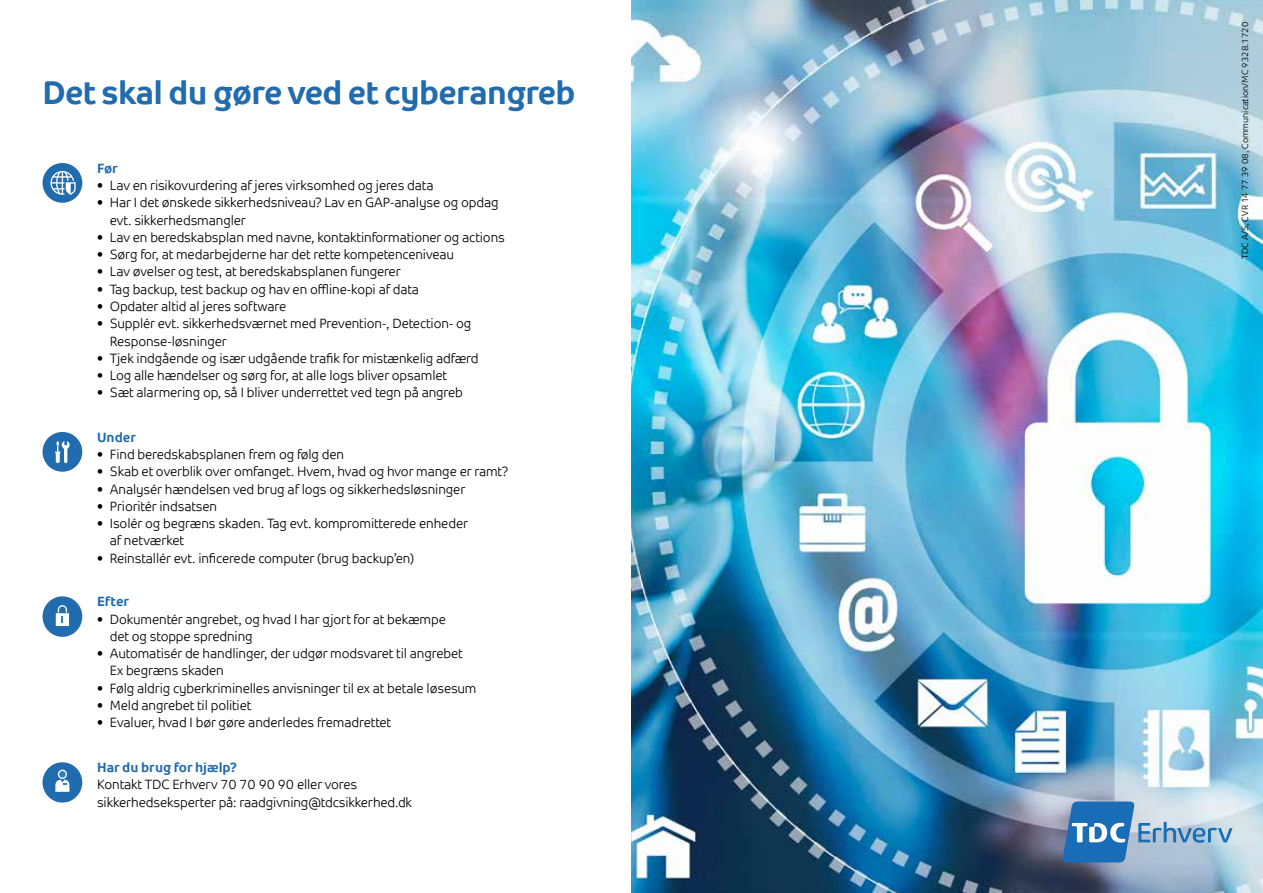
<style>
.page{position:relative;width:1263px;height:893px;background:#fff}
.page>*{position:absolute;margin:0;border:0;box-sizing:border-box;transform-origin:0 0}
.t1{font:700 33px "TDC";letter-spacing:-.02em;color:#216baf}
.t2{font:13.5px/17.2px "TDC Light";letter-spacing:-.01em;color:#000}
.t3{font:700 13.5px "TDC";color:#216baf}
.t4{font:9px "TDC Light";color:#000}
</style>
<div class="page">
<img style="left:631px;top:0;width:632px;height:893px">
<svg style="left:1062px;top:801px;width:170px;height:61px;background:#85add0"></svg>
<div style="left:43px;top:163px;width:39px;height:40px;background:#216baf;border-radius:50%"></div>
<svg style="left:50px;top:171px;width:26px;height:24px"></svg>
<div style="left:43px;top:432px;width:39px;height:40px;background:#216baf;border-radius:50%"></div>
<svg style="left:55px;top:441px;width:15px;height:22px"></svg>
<svg style="left:43px;top:596px;width:39px;height:41px"></svg>
<svg style="left:43px;top:762px;width:39px;height:41px"></svg>
<h1 class="t1" style="left:43px;top:73px;width:535px">Det skal du gøre ved et cyberangreb</h1>
<p class="t3" style="left:97px;top:160px;width:22px">Før</p>
<p class="t2" style="left:97px;top:177px;width:338px">• Lav en risikovurdering af jeres virksomhed og jeres data</p>
<p class="t2" style="left:110px;top:194px;width:390px;text-indent:-13px">• Har I det ønskede sikkerhedsniveau? Lav en GAP-analyse og opdag evt. sikkerhedsmangler</p>
<p class="t2" style="left:97px;top:229px;width:409px">• Lav en beredskabsplan med navne, kontaktinformationer og actions</p>
<p class="t2" style="left:97px;top:246px;width:358px">• Sørg for, at medarbejderne har det rette kompetenceniveau</p>
<p class="t2" style="left:97px;top:263px;width:305px">• Lav øvelser og test, at beredskabsplanen fungerer</p>
<p class="t2" style="left:97px;top:281px;width:324px">• Tag backup, test backup og hav en offline-kopi af data</p>
<p class="t2" style="left:97px;top:298px;width:191px">• Opdater altid al jeres software</p>
<p class="t2" style="left:110px;top:315px;width:363px;text-indent:-13px">• Supplér evt. sikkerhedsværnet med Prevention-, Detection- og<br>Response-løsninger</p>
<p class="t2" style="left:97px;top:350px;width:383px">• Tjek indgående og især udgående trafik for mistænkelig adfærd</p>
<p class="t2" style="left:97px;top:367px;width:351px">• Log alle hændelser og sørg for, at alle logs bliver opsamlet</p>
<p class="t2" style="left:97px;top:384px;width:367px">• Sæt alarmering op, så I bliver underrettet ved tegn på angreb</p>
<p class="t3" style="left:97px;top:429px;width:40px">Under</p>
<p class="t2" style="left:97px;top:446px;width:249px">• Find beredskabsplanen frem og følg den</p>
<p class="t2" style="left:97px;top:463px;width:413px">• Skab et overblik over omfanget. Hvem, hvad og hvor mange er ramt?</p>
<p class="t2" style="left:97px;top:480px;width:370px">• Analysér hændelsen ved brug af logs og sikkerhedsløsninger</p>
<p class="t2" style="left:97px;top:498px;width:122px">• Prioritér indsatsen</p>
<p class="t2" style="left:110px;top:515px;width:360px;text-indent:-13px">• Isolér og begræns skaden. Tag evt. kompromitterede enheder af netværket</p>
<p class="t2" style="left:97px;top:549px;width:319px">• Reinstallér evt. inficerede computer (brug backup’en)</p>
<p class="t3" style="left:97px;top:593px;width:34px">Efter</p>
<p class="t2" style="left:110px;top:610px;width:337px;text-indent:-13px">• Dokumentér angrebet, og hvad I har gjort for at bekæmpe det og stoppe spredning</p>
<p class="t2" style="left:110px;top:645px;width:354px;text-indent:-13px">• Automatisér de handlinger, der udgør modsvaret til angrebet<br>Ex begræns skaden</p>
<p class="t2" style="left:97px;top:679px;width:381px">• Følg aldrig cyberkriminelles anvisninger til ex at betale løsesum</p>
<p class="t2" style="left:97px;top:697px;width:156px">• Meld angrebet til politiet</p>
<p class="t2" style="left:97px;top:714px;width:295px">• Evaluer, hvad I bør gøre anderledes fremadrettet</p>
<p class="t3" style="left:97px;top:759px;width:141px">Har du brug for hjælp?</p>
<p class="t2" style="left:97px;top:776px;width:316px">Kontakt TDC Erhverv 70 70 90 90 eller vores sikkerhedseksperter på: raadgivning@tdcsikkerhed.dk</p>
<p class="t4" style="left:1240px;top:259px;width:239px;rotate:-90deg">TDC A/S, CVR 14 77 39 08, Communication/MC 9328.1720</p>
</div>
